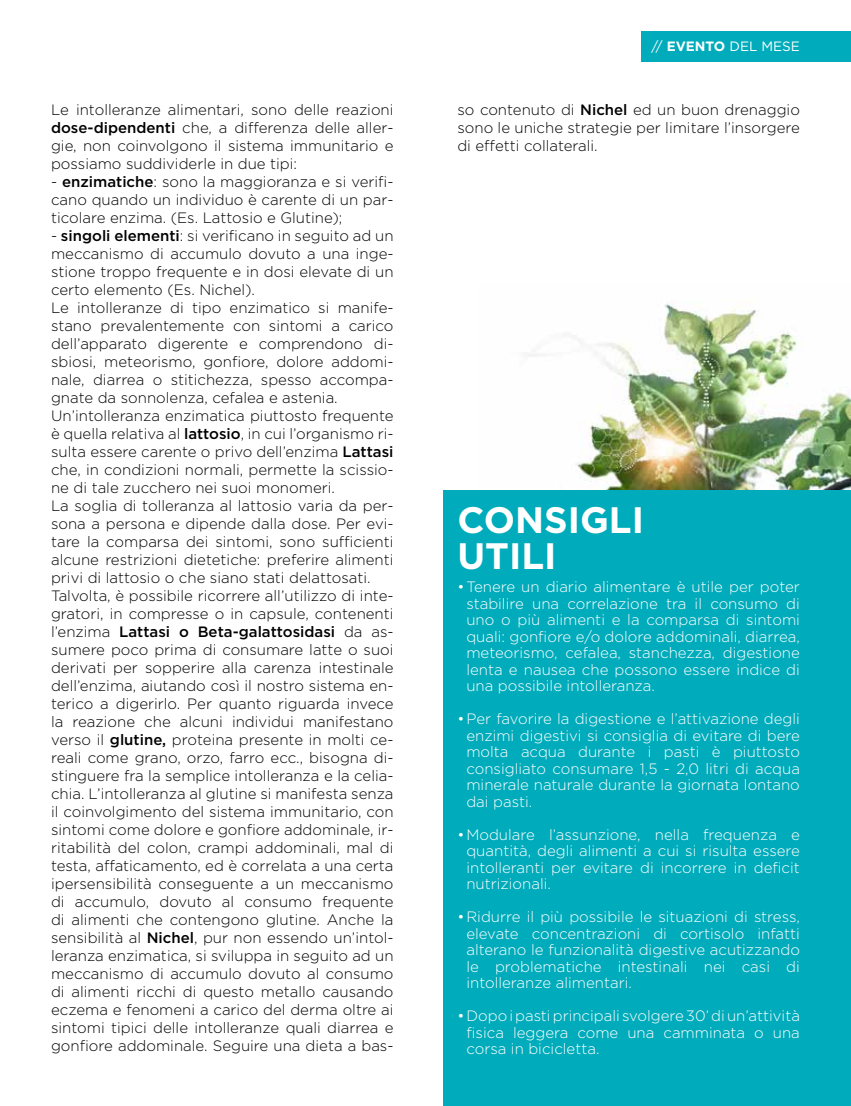
<style>
.page{position:relative;width:851px;height:1106px;background:#fff}
.page>*{position:absolute;margin:0;border:0;box-sizing:border-box;transform-origin:0 0}
.t1{font:700 36.75px/36.8px "Gotham";color:#fff}
.t2{font:300 15px/18px "Gotham";color:#000;text-align:justify}
.t3{font:300 15px/16.5px "Gotham";color:#fff;text-align:justify}
.t4{font:13.5px "Gotham";color:#fff}
.s1{font-weight:500}
.s2{font-weight:700}
</style>
<div class="page">
<img style="left:528px;top:300px;width:322px;height:190px">
<div style="left:641px;top:31px;width:209px;height:31px;background:#00acbb"></div>
<div style="left:443px;top:490px;width:407px;height:616px;background:#00acbb"></div>
<p class="t2" style="left:51px;top:100px;width:344px">Le intolleranze alimentari, sono delle reazioni <span class="s1">dose-dipendenti</span> che, a differenza delle aller&shy;gie, non coinvolgono il sistema immunitario e possiamo suddividerle in due tipi:</p>
<p class="t2" style="left:51px;top:172px;width:344px">- <span class="s1">enzimatiche</span>: sono la maggioranza e si verifi&shy;cano quando un individuo è carente di un par&shy;ticolare enzima. (Es. Lattosio e Glutine);</p>
<p class="t2" style="left:51px;top:226px;width:344px;text-align:left">- <span class="s1">singoli elementi</span>: si verificano in seguito ad un meccanismo di accumulo dovuto a una inge&shy;stione troppo frequente e in dosi elevate di un certo elemento (Es. Nichel).<br>Le intolleranze di tipo enzimatico si manife&shy;stano prevalentemente con sintomi a carico dell’apparato digerente e comprendono di&shy;sbiosi, meteorismo, gonfiore, dolore addomi&shy;nale, diarrea o stitichezza, spesso accompa&shy;gnate da sonnolenza, cefalea e astenia.<br>Un’intolleranza enzimatica piuttosto frequente è quella relativa al <span class="s1">lattosio</span>, in cui l’organismo ri&shy;sulta essere carente o privo dell’enzima <span class="s1">Lattasi </span>che, in condizioni normali, permette la scissio&shy;ne di tale zucchero nei suoi monomeri.<br>La soglia di tolleranza al lattosio varia da per&shy;sona a persona e dipende dalla dose. Per evi&shy;tare la comparsa dei sintomi, sono sufficienti alcune restrizioni dietetiche: preferire alimenti privi di lattosio o che siano stati delattosati.<br>Talvolta, è possibile ricorrere all’utilizzo di inte&shy;gratori, in compresse o in capsule, contenenti l’enzima <span class="s1">Lattasi o Beta-galattosidasi</span> da as&shy;sumere poco prima di consumare latte o suoi derivati per sopperire alla carenza intestinale dell’enzima, aiutando così il nostro sistema en&shy;terico a digerirlo. Per quanto riguarda invece la reazione che alcuni individui manifestano verso il <span class="s1">glutine,</span> proteina presente in molti ce&shy;reali come grano, orzo, farro ecc., bisogna di&shy;stinguere fra la semplice intolleranza e la celia&shy;chia. L’intolleranza al glutine si manifesta senza il coinvolgimento del sistema immunitario, con sintomi come dolore e gonfiore addominale, ir&shy;ritabilità del colon, crampi addominali, mal di testa, affaticamento, ed è correlata a una certa ipersensibilità conseguente a un meccanismo di accumulo, dovuto al consumo frequente di alimenti che contengono glutine. Anche la sensibilità al <span class="s1">Nichel</span>, pur non essendo un’intol&shy;leranza enzimatica, si sviluppa in seguito ad un meccanismo di accumulo dovuto al consumo di alimenti ricchi di questo metallo causando eczema e fenomeni a carico del derma oltre ai sintomi tipici delle intolleranze quali diarrea e gonfiore addominale. Seguire una dieta a bas-</p>
<p class="t4" style="left:651px;top:37px;width:150px">// <span class="s2">EVENTO</span> DEL MESE</p>
<p class="t2" style="left:457px;top:100px;width:344px">so contenuto di <span class="s1">Nichel</span> ed un buon drenaggio sono le uniche strategie per limitare l’insorgere di effetti collaterali.</p>
<h1 class="t1" style="left:457px;top:501px;width:188px">CONSIGLI<br>UTILI</h1>
<p class="t3" style="left:466px;top:578px;width:335px;text-indent:-9px">•Tenere un diario alimentare è utile per poter stabilire una correlazione tra il consumo di uno o più alimenti e la comparsa di sintomi quali: gonfiore e/o dolore addominali, diarrea, meteorismo, cefalea, stanchezza, digestione lenta e nausea che possono essere indice di una possibile intolleranza.</p>
<p class="t3" style="left:466px;top:710px;width:335px;text-indent:-9px">•Per favorire la digestione e l’attivazione degli enzimi digestivi si consiglia di evitare di bere molta acqua durante i pasti è piuttosto consigliato consumare 1,5 - 2,0 litri di acqua minerale naturale durante la giornata lontano dai pasti.</p>
<p class="t3" style="left:466px;top:826px;width:335px;text-indent:-9px">•Modulare l’assunzione, nella frequenza e quantità, degli alimenti a cui si risulta essere intolleranti per evitare di incorrere in deficit nutrizionali.</p>
<p class="t3" style="left:466px;top:908px;width:335px;text-indent:-9px">•Ridurre il più possibile le situazioni di stress, elevate concentrazioni di cortisolo infatti alterano le funzionalità digestive acutizzando le problematiche intestinali nei casi di intolleranze alimentari.</p>
<p class="t3" style="left:466px;top:1007px;width:335px;text-indent:-9px">•Dopo i pasti principali svolgere 30’ di un’attività fisica leggera come una camminata o una corsa in bicicletta.</p>
</div>
